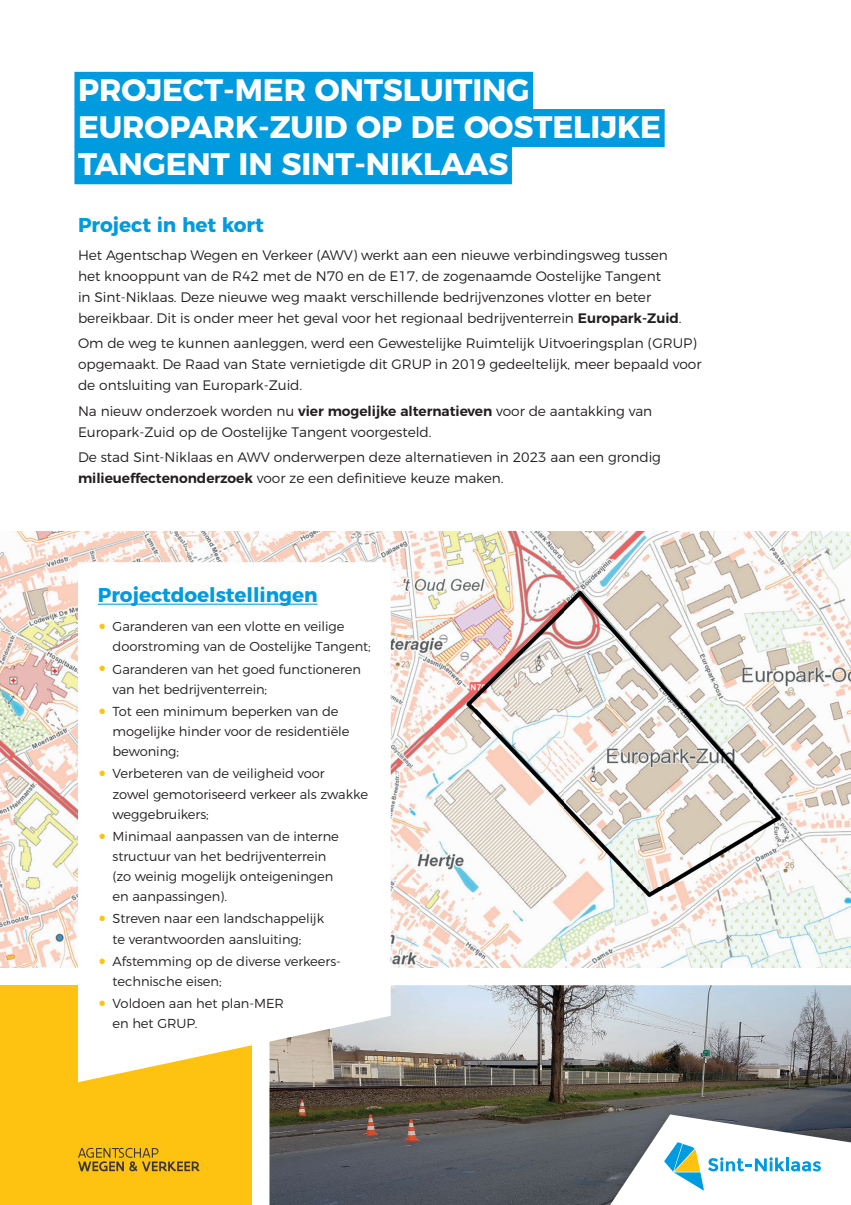
<style>
.page{position:relative;width:851px;height:1205px;background:#fff}
.page>*{position:absolute;margin:0;border:0;box-sizing:border-box;transform-origin:0 0}
.t1{font:700 31px/37.2px "Montserrat";letter-spacing:-.005em;color:#fff}
.t2{font:700 20px "Montserrat";letter-spacing:-.005em;color:#009bde}
.t3{font:300 13.75px/21px "Montserrat";letter-spacing:-.005em;color:#231f20}
.t4{font:300 13.05px/20.1px "Montserrat";letter-spacing:-.005em;color:#231f20}
.s1{font-weight:600}
.s2{font-size:36px;color:#fec210}
</style>
<div class="page">
<img style="left:269px;top:985px;width:581px;height:220px">
<div style="left:0;top:985px;width:252px;height:220px;background:#fec210"></div>
<div style="left:74px;top:72px;width:459px;height:38px;background:#009bde"></div>
<div style="left:74px;top:109px;width:590px;height:38px;background:#009bde"></div>
<div style="left:74px;top:146px;width:438px;height:38px;background:#009bde"></div>
<img style="left:0;top:531px;width:850px;height:436px">
<img style="left:601px;top:1105px;width:249px;height:100px">
<svg style="left:610px;top:1114px;width:241px;height:91px"></svg>
<svg style="left:78px;top:562px;width:312px;height:520px"></svg>
<hr style="left:98px;top:604px;width:219px;height:1px;background:#009bde">
<svg style="left:78px;top:1148px;width:121px;height:23px"></svg>
<h1 class="t1" style="left:78px;top:69px;width:584px">PROJECT-MER ONTSLUITING<br>EUROPARK-ZUID OP DE OOSTELIJKE<br>TANGENT IN SINT-NIKLAAS</h1>
<h2 class="t2" style="left:78px;top:208px;width:187px">Project in het kort</h2>
<p class="t3" style="left:78px;top:243px;width:605px">Het Agentschap Wegen en Verkeer (AWV) werkt aan een nieuwe verbindingsweg tussen het knooppunt van de R42 met de N70 en de E17, de zogenaamde Oostelijke Tangent<br>in Sint-Niklaas. Deze nieuwe weg maakt verschillende bedrijvenzones vlotter en beter bereikbaar. Dit is onder meer het geval voor het regionaal bedrijventerrein <span class="s1">Europark-Zuid</span>.</p>
<p class="t3" style="left:78px;top:332px;width:625px">Om de weg te kunnen aanleggen, werd een Gewestelijke Ruimtelijk Uitvoeringsplan (GRUP) opgemaakt. De Raad van State vernietigde dit GRUP in 2019 gedeeltelijk, meer bepaald voor de ontsluiting van Europark-Zuid.</p>
<p class="t3" style="left:78px;top:399px;width:575px">Na nieuw onderzoek worden nu <span class="s1">vier mogelijke alternatieven</span> voor de aantakking van<br>Europark-Zuid op de Oostelijke Tangent voorgesteld.</p>
<p class="t3" style="left:78px;top:445px;width:584px">De stad Sint-Niklaas en AWV onderwerpen deze alternatieven in 2023 aan een grondig <span class="s1">milieueffectenonderzoek</span> voor ze een definitieve keuze maken.</p>
<h2 class="t2" style="left:98px;top:579px;width:221px">Projectdoelstellingen</h2>
<p class="t4" style="left:112px;top:615px;width:260px;text-indent:-15px"><span class="s2">•</span> Garanderen van een vlotte en veilige doorstroming van de Oostelijke Tangent;</p>
<p class="t4" style="left:112px;top:658px;width:250px;text-indent:-15px"><span class="s2">•</span> Garanderen van het goed functioneren van het bedrijventerrein;</p>
<p class="t4" style="left:112px;top:700px;width:238px;text-indent:-15px"><span class="s2">•</span> Tot een minimum beperken van de mogelijke hinder voor de residentiële bewoning;</p>
<p class="t4" style="left:112px;top:762px;width:257px;text-indent:-15px"><span class="s2">•</span> Verbeteren van de veiligheid voor<br>zowel gemotoriseerd verkeer als zwakke weggebruikers;</p>
<p class="t4" style="left:112px;top:825px;width:228px;text-indent:-15px"><span class="s2">•</span> Minimaal aanpassen van de interne structuur van het bedrijventerrein (zo weinig mogelijk onteigeningen en aanpassingen).</p>
<p class="t4" style="left:112px;top:907px;width:213px;text-indent:-15px"><span class="s2">•</span> Streven naar een landschappelijk te verantwoorden aansluiting;</p>
<p class="t4" style="left:112px;top:950px;width:230px;text-indent:-15px"><span class="s2">•</span> Afstemming op de diverse verkeers&shy;technische eisen;</p>
<p class="t4" style="left:112px;top:992px;width:173px;text-indent:-15px"><span class="s2">•</span> Voldoen aan het plan-MER en het GRUP.</p>
</div>
